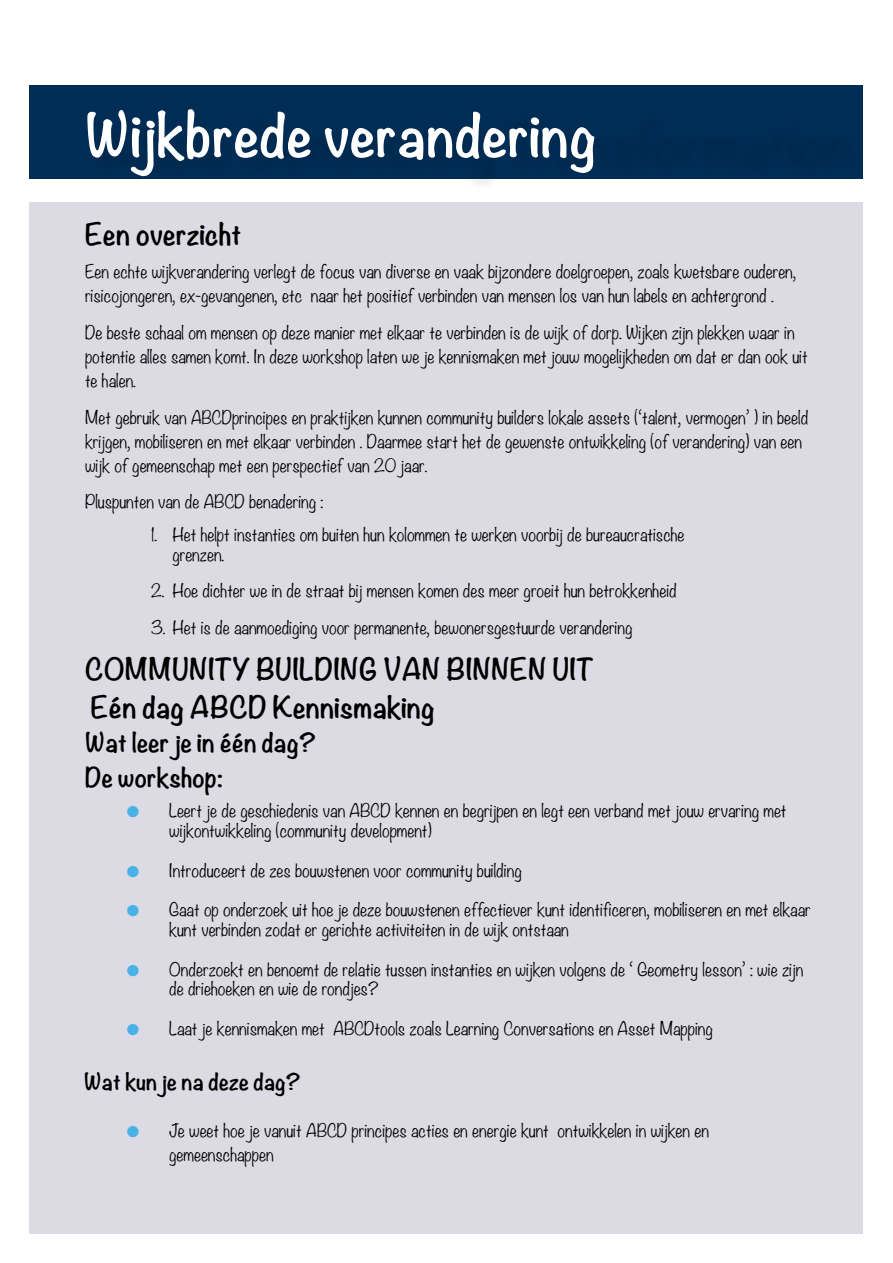
<style>
.page{position:relative;width:893px;height:1263px;background:#fff}
.page>*{position:absolute;margin:0;border:0;box-sizing:border-box;transform-origin:0 0}
.t1{font:700 54px "Noteworthy";color:#fff}
.t2{font:700 27px/37.5px "Noteworthy";color:#000}
.t3{font:700 24px/34.5px "Noteworthy";color:#000}
.t4{font:700 21px "Noteworthy";color:#000}
.t5{font:300 16.5px/24px "Noteworthy";color:#000}
.s1{color:#48b2e8}
</style>
<div class="page">
<div style="left:30px;top:85px;width:833px;height:94px;background:#002d56"></div>
<div style="left:90px;top:114px;width:769px;height:77px;background:#000;opacity:.12"></div>
<div style="left:30px;top:202px;width:833px;height:1031px;background:#dcdae3"></div>
<h1 class="t1" style="left:85px;top:87px;width:513px">Wijkbrede verandering</h1>
<h2 class="t2" style="left:85px;top:215px;width:158px">Een overzicht</h2>
<p class="t5" style="left:85px;top:259px;width:713px">Een echte wijkverandering verlegt de focus van diverse en vaak bijzondere doelgroepen, zoals kwetsbare ouderen, risicojongeren, ex-gevangenen, etc naar het positief verbinden van mensen los van hun labels en achtergrond .</p>
<p class="t5" style="left:85px;top:320px;width:724px">De beste schaal om mensen op deze manier met elkaar te verbinden is de wijk of dorp. Wijken zijn plekken waar in potentie alles samen komt. In deze workshop laten we je kennismaken met jouw mogelijkheden om dat er dan ook uit te halen.</p>
<p class="t5" style="left:85px;top:405px;width:725px">Met gebruik van ABCDprincipes en praktijken kunnen community builders lokale assets (‘talent, vermogen’ ) in beeld krijgen, mobiliseren en met elkaar verbinden . Daarmee start het de gewenste ontwikkeling (of verandering) van een wijk of gemeenschap met een perspectief van 20 jaar.</p>
<p class="t5" style="left:85px;top:489px;width:240px">Pluspunten van de ABCD benadering :</p>
<p class="t5" style="left:172px;top:524px;width:514px;line-height:19.8px;text-indent:-21px">1. Het helpt instanties om buiten hun kolommen te werken voorbij de bureaucratische grenzen.</p>
<p class="t5" style="left:151px;top:578px;width:527px">2. Hoe dichter we in de straat bij mensen komen des meer groeit hun betrokkenheid</p>
<p class="t5" style="left:151px;top:615px;width:483px">3. Het is de aanmoediging voor permanente, bewonersgestuurde verandering</p>
<h2 class="t2" style="left:85px;top:650px;width:511px">COMMUNITY BUILDING VAN BINNEN UIT<br>Eén dag ABCD Kennismaking</h2>
<h3 class="t3" style="left:85px;top:725px;width:233px">Wat leer je in één dag?<br>De workshop:</h3>
<p class="t5" style="left:169px;top:800px;width:619px;line-height:19.8px;text-indent:-43px"><span class="s1">●</span> Leert je de geschiedenis van ABCD kennen en begrijpen en legt een verband met jouw ervaring met wijkontwikkeling (community development)</p>
<p class="t5" style="left:127px;top:858px;width:397px"><span class="s1">●</span> Introduceert de zes bouwstenen voor community building</p>
<p class="t5" style="left:169px;top:899px;width:643px;line-height:19.8px;text-indent:-43px"><span class="s1">●</span> Gaat op onderzoek uit hoe je deze bouwstenen effectiever kunt identificeren, mobiliseren en met elkaar kunt verbinden zodat er gerichte activiteiten in de wijk ontstaan</p>
<p class="t5" style="left:169px;top:959px;width:636px;line-height:19.8px;text-indent:-43px"><span class="s1">●</span> Onderzoekt en benoemt de relatie tussen instanties en wijken volgens de ‘ Geometry lesson’ : wie zijn de driehoeken en wie de rondjes?</p>
<p class="t5" style="left:127px;top:1016px;width:588px"><span class="s1">●</span> Laat je kennismaken met ABCDtools zoals Learning Conversations en Asset Mapping</p>
<p class="t4" style="left:84px;top:1062px;width:219px">Wat kun je na deze dag?</p>
<p class="t5" style="left:169px;top:1118px;width:541px;text-indent:-43px"><span class="s1">●</span> Je weet hoe je vanuit ABCD principes acties en energie kunt ontwikkelen in wijken en gemeenschappen</p>
</div>
